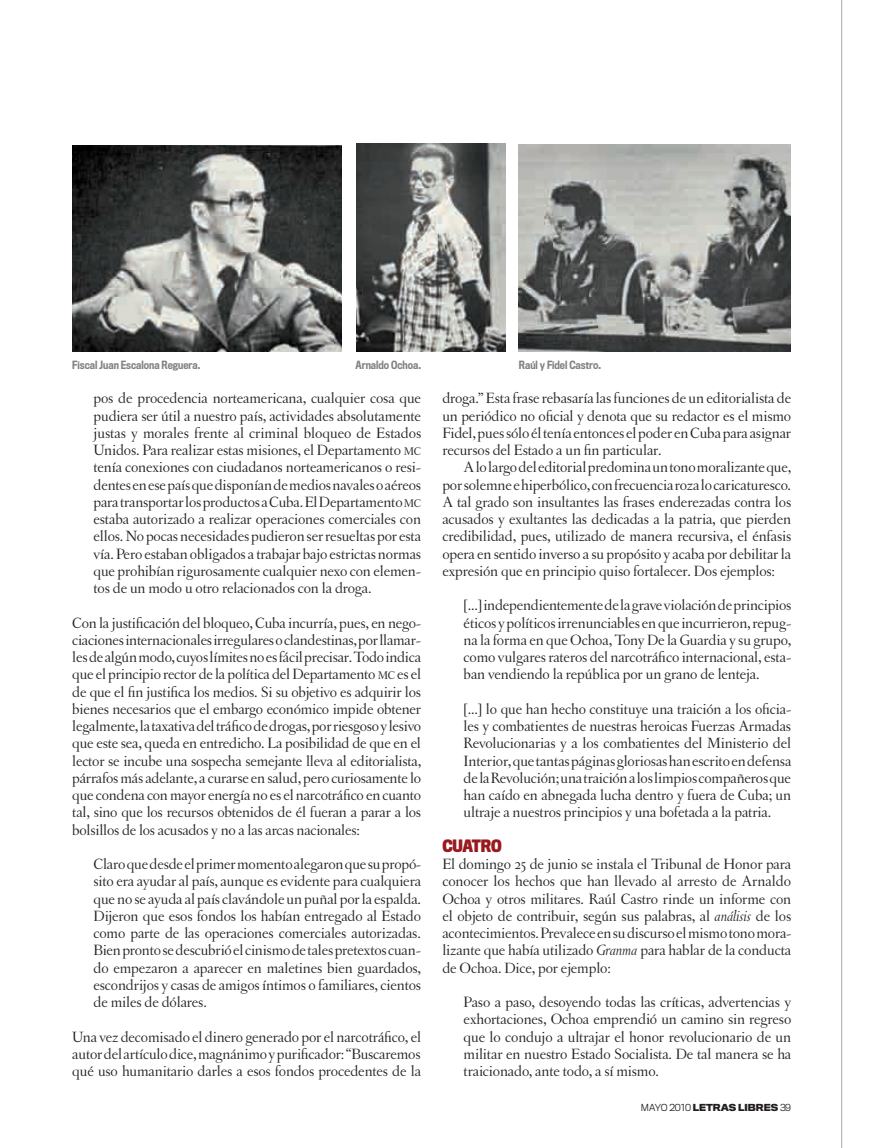
<style>
.page{position:relative;width:893px;height:1148px;background:#fff}
.page>*{position:absolute;margin:0;border:0;box-sizing:border-box;transform-origin:0 0}
.t1{font:15.75px/17.2px "Letras Oldstyle";letter-spacing:-.01em;color:#231f20;text-align:justify}
.t2{font:700 15.75px "Titling Gothic FB Cond";letter-spacing:-.02em;color:#981a1e}
.t3{font:500 10.5px "Titling Gothic FB Cond";color:#808285}
.t4{font:700 9px "Titling Gothic FB Normal";color:#231f20}
.s1{font-size:11.85px}
.s2{font-style:italic}
.s3{font-weight:300}
</style>
<div class="page">
<hr style="left:841px;top:0;width:1px;height:1148px;background:#a8a9ad">
<img style="left:519px;top:145px;width:272px;height:207px">
<img style="left:356px;top:143px;width:149px;height:209px">
<img style="left:72px;top:145px;width:269px;height:207px">
<p class="t3" style="left:72px;top:358px;width:130px">Fiscal Juan Escalona Reguera.</p>
<p class="t3" style="left:355px;top:358px;width:67px">Arnaldo Ochoa.</p>
<p class="t1" style="left:94px;top:390px;width:329px">pos de procedencia norteamericana, cualquier cosa que pudiera ser útil a nuestro país, actividades absolutamente justas y morales frente al criminal bloqueo de Estados Unidos. Para realizar estas misiones, el Departamento <span class="s1">MC </span>tenía conexiones con ciudadanos norteamericanos o resi&shy;dentes en ese país que disponían de medios navales o aéreos para transportar los productos a Cuba. El Departamento <span class="s1">MC </span>estaba autorizado a realizar operaciones comerciales con ellos. No pocas necesidades pudieron ser resueltas por esta vía. Pero estaban obligados a trabajar bajo estrictas normas que prohibían rigurosamente cualquier nexo con elemen&shy;tos de un modo u otro relacionados con la droga.</p>
<p class="t1" style="left:72px;top:614px;width:350px">Con la justificación del bloqueo, Cuba incurría, pues, en nego&shy;ciaciones internacionales irregulares o clandestinas, por llamar&shy;les de algún modo, cuyos límites no es fácil precisar. Todo indica que el principio rector de la política del Departamento <span class="s1">MC</span> es el de que el fin justifica los medios. Si su objetivo es adquirir los bienes necesarios que el embargo económico impide obtener legalmente, la taxativa del tráfico de drogas, por riesgoso y lesivo que este sea, queda en entredicho. La posibilidad de que en el lector se incube una sospecha semejante lleva al editorialista, párrafos más adelante, a curarse en salud, pero curiosamente lo que condena con mayor energía no es el narcotráfico en cuanto tal, sino que los recursos obtenidos de él fueran a parar a los bolsillos de los acusados y no a las arcas nacionales:</p>
<p class="t1" style="left:94px;top:855px;width:329px">Claro que desde el primer momento alegaron que su propó&shy;sito era ayudar al país, aunque es evidente para cualquiera que no se ayuda al país clavándole un puñal por la espalda.<br>Dijeron que esos fondos los habían entregado al Estado como parte de las operaciones comerciales autorizadas.<br>Bien pronto se descubrió el cinismo de tales pretextos cuan&shy;do empezaron a aparecer en maletines bien guardados, escondrijos y casas de amigos íntimos o familiares, cientos de miles de dólares.</p>
<p class="t1" style="left:72px;top:1028px;width:350px">Una vez decomisado el dinero generado por el narcotráfico, el autor del artículo dice, magnánimo y purificador: “Buscaremos qué uso humanitario darles a esos fondos procedentes de la</p>
<p class="t3" style="left:519px;top:358px;width:84px">Raúl y Fidel Castro.</p>
<p class="t1" style="left:442px;top:390px;width:350px">droga.” Esta frase rebasaría las funciones de un editorialista de un periódico no oficial y denota que su redactor es el mismo Fidel, pues sólo él tenía entonces el poder en Cuba para asignar recursos del Estado a un fin particular.</p>
<p class="t1" style="left:442px;top:459px;width:350px;text-indent:21px">A lo largo del editorial predomina un tono moralizante que, por solemne e hiperbólico, con frecuencia roza lo caricaturesco.<br>A tal grado son insultantes las frases enderezadas contra los acusados y exultantes las dedicadas a la patria, que pierden credibilidad, pues, utilizado de manera recursiva, el énfasis opera en sentido inverso a su propósito y acaba por debilitar la expresión que en principio quiso fortalecer. Dos ejemplos:</p>
<p class="t1" style="left:464px;top:597px;width:329px">[...] independientemente de la grave violación de principios éticos y políticos irrenunciables en que incurrieron, repug&shy;na la forma en que Ochoa, Tony De la Guardia y su grupo, como vulgares rateros del narcotráfico internacional, esta&shy;ban vendiendo la república por un grano de lenteja.</p>
<p class="t1" style="left:464px;top:700px;width:329px">[...] lo que han hecho constituye una traición a los oficia&shy;les y combatientes de nuestras heroicas Fuerzas Armadas Revolucionarias y a los combatientes del Ministerio del Interior, que tantas páginas gloriosas han escrito en defensa de la Revolución; una traición a los limpios compañeros que han caído en abnegada lucha dentro y fuera de Cuba; un ultraje a nuestros principios y una bofetada a la patria.</p>
<p class="t2" style="left:442px;top:836px;width:61px">CUATRO</p>
<p class="t1" style="left:442px;top:855px;width:350px">El domingo 25 de junio se instala el Tribunal de Honor para conocer los hechos que han llevado al arresto de Arnaldo Ochoa y otros militares. Raúl Castro rinde un informe con el objeto de contribuir, según sus palabras, al <span class="s2">análisis</span> de los acontecimientos. Prevalece en su discurso el mismo tono mora&shy;lizante que había utilizado <span class="s2">Granma</span> para hablar de la conducta de Ochoa. Dice, por ejemplo:</p>
<p class="t1" style="left:464px;top:993px;width:329px">Paso a paso, desoyendo todas las críticas, advertencias y exhortaciones, Ochoa emprendió un camino sin regreso que lo condujo a ultrajar el honor revolucionario de un militar en nuestro Estado Socialista. De tal manera se ha traicionado, ante todo, a sí mismo.</p>
<p class="t4" style="left:641px;top:1101px;width:152px"><span class="s3">MAYO 2010</span> LETRAS LIBRES <span class="s3">39</span></p>
</div>
